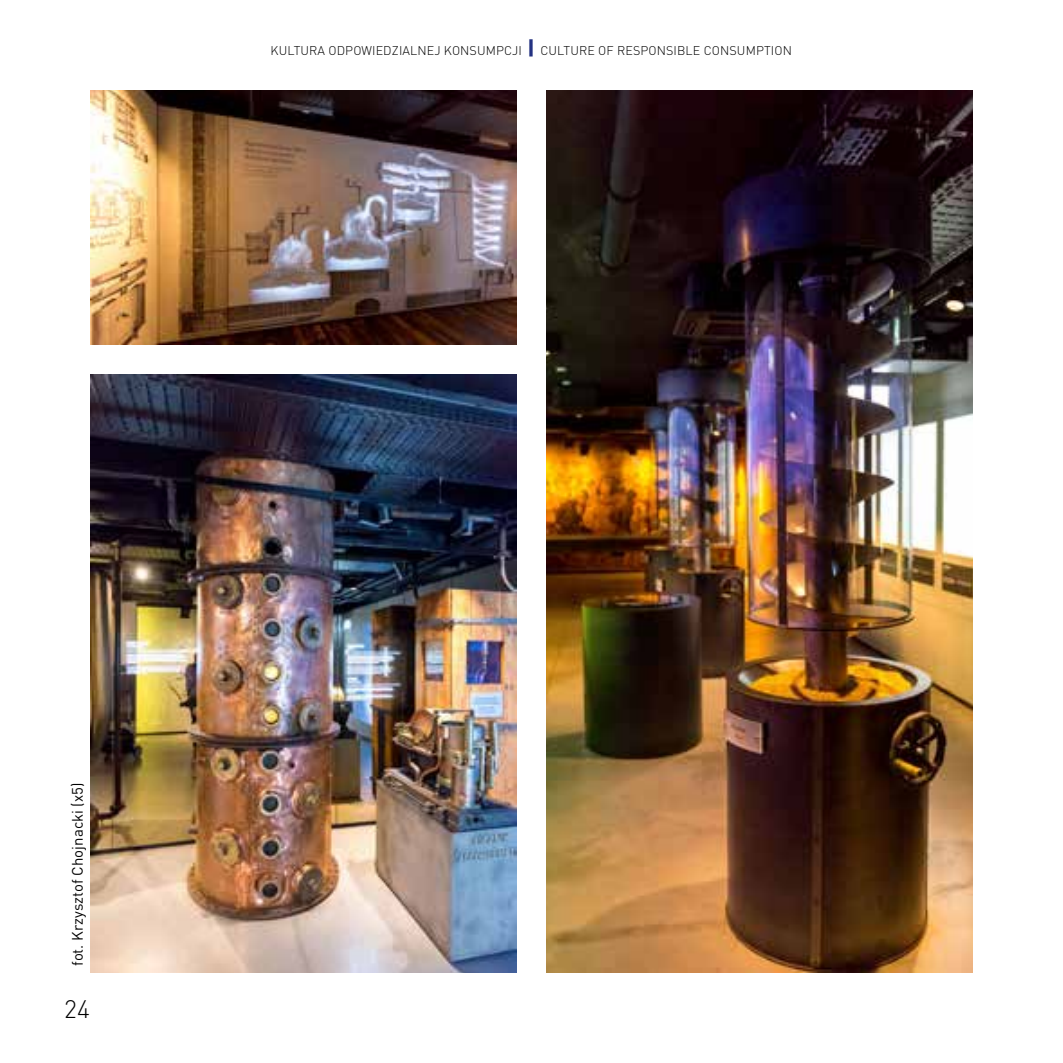
<style>
.page{position:relative;width:1063px;height:1063px;background:#fff}
.page>*{position:absolute;margin:0;border:0;box-sizing:border-box;transform-origin:0 0}
.t1{font:300 25px "DIN Pro Pl";color:#000}
.t2{font:15px "DIN Pro Pl";color:#000}
.t3{font:300 12.5px "DIN Pro Pl";letter-spacing:.01em;color:#000}
.s1{font-weight:900;font-size:20px;color:#243282}
</style>
<div class="page">
<img style="left:90px;top:90px;width:426px;height:254px">
<img style="left:546px;top:90px;width:427px;height:883px">
<img style="left:90px;top:374px;width:426px;height:599px">
<p class="t3" style="left:271px;top:42px;width:523px">KULTURA ODPOWIEDZIALNEJ KONSUMPCJI <span class="s1">|</span> CULTURE OF RESPONSIBLE CONSUMPTION</p>
<p class="t2" style="left:68px;top:966px;width:185px;rotate:-90deg">fot. Krzysztof Chojnacki (x5)</p>
<h1 class="t1" style="left:64px;top:994px;width:27px">24</h1>
</div>
